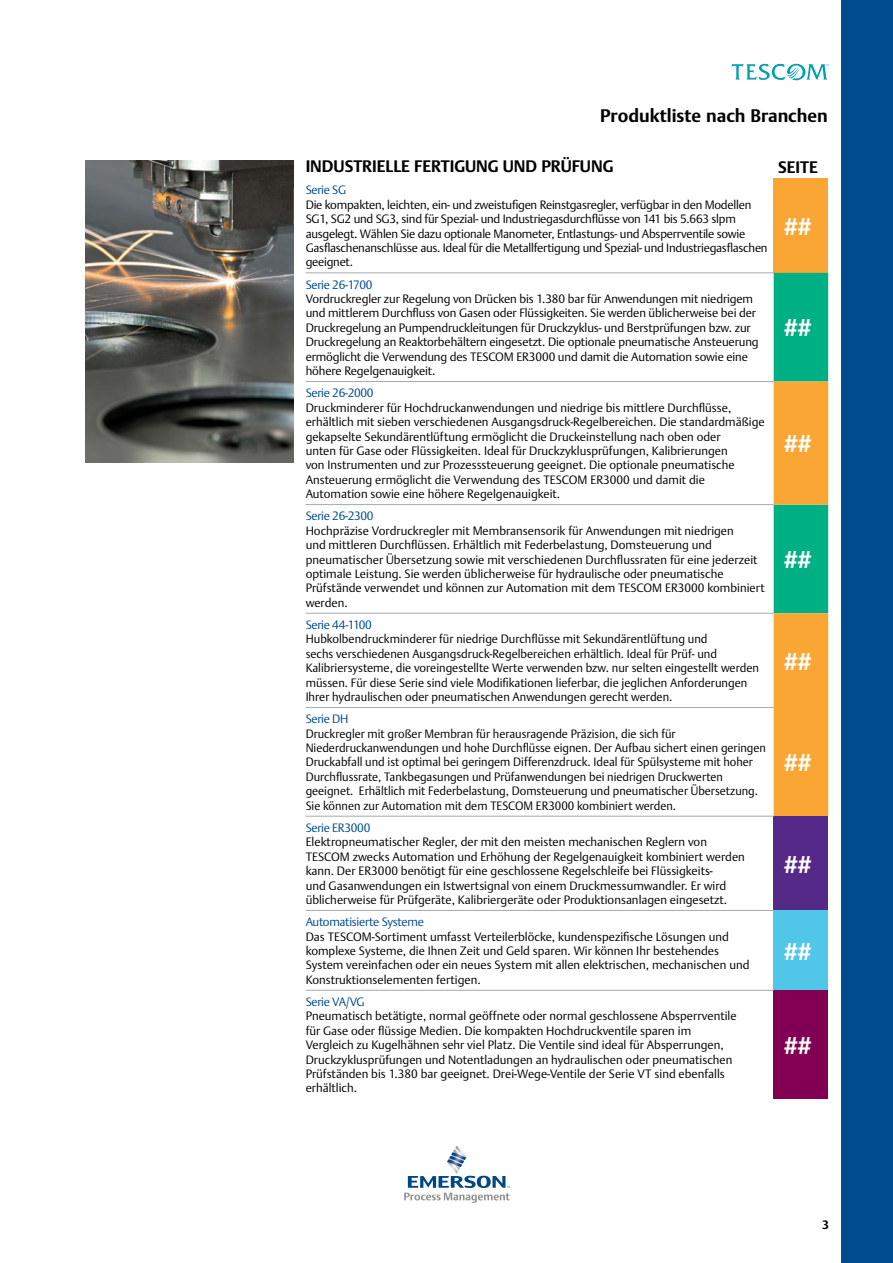
<style>
.page{position:relative;width:893px;height:1263px;background:#fff}
.page>*{position:absolute;margin:0;border:0;box-sizing:border-box;transform-origin:0 0}
.t1{font:700 24px "DTL Argo T";color:#fff}
.t2{font:700 18px "DTL Argo T";color:#000}
.t3{font:700 16.5px "DTL Argo T";color:#000}
.t4{font:300 12px/14.4px "DTL Argo T";color:#000}
.t5{font:300 12px/14.4px "DTL Argo T";letter-spacing:-.02em;color:#000}
.t6{font:300 12px "DTL Argo T";letter-spacing:-.025em;color:#004b8d}
.t7{font:700 12px "DTL Argo T";color:#000}
</style>
<div class="page">
<svg style="left:731px;top:64px;width:98px;height:16px"></svg>
<div style="left:842px;top:0;width:51px;height:1263px;background:#004b8d"></div>
<svg style="left:404px;top:1145px;width:106px;height:58px"></svg>
<div style="left:774px;top:179px;width:54px;height:94px;background:#faa634"></div>
<svg style="left:774px;top:273px;width:54px;height:543px;background:#96aa54"></svg>
<div style="left:774px;top:816px;width:54px;height:94px;background:#552988"></div>
<div style="left:774px;top:910px;width:54px;height:80px;background:#50c7e8"></div>
<div style="left:774px;top:990px;width:54px;height:109px;background:#820053"></div>
<hr style="left:306px;top:381px;width:468px;height:1px;background:#a7a9ac">
<hr style="left:306px;top:504px;width:468px;height:1px;background:#a7a9ac">
<hr style="left:306px;top:613px;width:468px;height:1px;background:#a7a9ac">
<hr style="left:306px;top:707px;width:468px;height:1px;background:#a7a9ac">
<hr style="left:306px;top:816px;width:468px;height:1px;background:#a7a9ac">
<hr style="left:306px;top:910px;width:468px;height:1px;background:#a7a9ac">
<hr style="left:306px;top:990px;width:468px;height:1px;background:#a7a9ac">
<hr style="left:306px;top:272px;width:468px;height:1px;background:#a7a9ac">
<img style="left:85px;top:160px;width:208px;height:302px">
<h2 class="t2" style="left:600px;top:105px;width:229px">Produktliste nach Branchen</h2>
<h3 class="t3" style="left:306px;top:156px;width:309px">INDUSTRIELLE FERTIGUNG UND PRÜFUNG</h3>
<h3 class="t3" style="left:778px;top:157px;width:41px">SEITE</h3>
<p class="t6" style="left:306px;top:183px;width:42px">Serie SG</p>
<p class="t5" style="left:306px;top:197px;width:463px">Die kompakten, leichten, ein- und zweistufigen Reinstgasregler, verfügbar in den Modellen SG1, SG2 und SG3, sind für Spezial- und Industriegasdurchflüsse von 141 bis 5.663 slpm ausgelegt. Wählen Sie dazu optionale Manometer, Entlastungs- und Absperrventile sowie Gasflaschenanschlüsse aus. Ideal für die Metallfertigung und Spezial- und Industriegasflaschen geeignet.</p>
<h1 class="t1" style="left:784px;top:212px;width:29px">##</h1>
<p class="t6" style="left:306px;top:277px;width:68px">Serie 26-1700</p>
<p class="t4" style="left:306px;top:291px;width:454px">Vordruckregler zur Regelung von Drücken bis 1.380 bar für Anwendungen mit niedrigem und mittlerem Durchfluss von Gasen oder Flüssigkeiten. Sie werden üblicherweise bei der Druckregelung an Pumpendruckleitungen für Druckzyklus- und Berstprüfungen bzw. zur Druckregelung an Reaktorbehältern eingesetzt. Die optionale pneumatische Ansteuerung ermöglicht die Verwendung des TESCOM ER3000 und damit die Automation sowie eine höhere Regelgenauigkeit.</p>
<p class="t6" style="left:306px;top:386px;width:69px">Serie 26-2000</p>
<p class="t4" style="left:306px;top:400px;width:461px">Druckminderer für Hochdruckanwendungen und niedrige bis mittlere Durchflüsse, erhältlich mit sieben verschiedenen Ausgangsdruck-Regelbereichen. Die standardmäßige gekapselte Sekundärentlüftung ermöglicht die Druckeinstellung nach oben oder<br>unten für Gase oder Flüssigkeiten. Ideal für Druckzyklusprüfungen, Kalibrierungen<br>von Instrumenten und zur Prozesssteuerung geeignet. Die optionale pneumatische Ansteuerung ermöglicht die Verwendung des TESCOM ER3000 und damit die Automation sowie eine höhere Regelgenauigkeit.</p>
<p class="t6" style="left:306px;top:509px;width:69px">Serie 26-2300</p>
<p class="t4" style="left:306px;top:523px;width:461px">Hochpräzise Vordruckregler mit Membransensorik für Anwendungen mit niedrigen<br>und mittleren Durchflüssen. Erhältlich mit Federbelastung, Domsteuerung und pneumatischer Übersetzung sowie mit verschiedenen Durchflussraten für eine jederzeit optimale Leistung. Sie werden üblicherweise für hydraulische oder pneumatische Prüfstände verwendet und können zur Automation mit dem TESCOM ER3000 kombiniert werden.</p>
<p class="t6" style="left:306px;top:618px;width:68px">Serie 44-1100</p>
<p class="t4" style="left:306px;top:632px;width:455px">Hubkolbendruckminderer für niedrige Durchflüsse mit Sekundärentlüftung und<br>sechs verschiedenen Ausgangsdruck-Regelbereichen erhältlich. Ideal für Prüf- und Kalibriersysteme, die voreingestellte Werte verwenden bzw. nur selten eingestellt werden müssen. Für diese Serie sind viele Modifikationen lieferbar, die jeglichen Anforderungen Ihrer hydraulischen oder pneumatischen Anwendungen gerecht werden.</p>
<p class="t6" style="left:306px;top:712px;width:44px">Serie DH</p>
<p class="t4" style="left:306px;top:726px;width:462px">Druckregler mit großer Membran für herausragende Präzision, die sich für Niederdruckanwendungen und hohe Durchflüsse eignen. Der Aufbau sichert einen geringen Druckabfall und ist optimal bei geringem Differenzdruck. Ideal für Spülsysteme mit hoher Durchflussrate, Tankbegasungen und Prüfanwendungen bei niedrigen Druckwerten geeignet. Erhältlich mit Federbelastung, Domsteuerung und pneumatischer Übersetzung.<br>Sie können zur Automation mit dem TESCOM ER3000 kombiniert werden.</p>
<p class="t6" style="left:306px;top:820px;width:66px">Serie ER3000</p>
<p class="t4" style="left:306px;top:835px;width:441px">Elektropneumatischer Regler, der mit den meisten mechanischen Reglern von TESCOM zwecks Automation und Erhöhung der Regelgenauigkeit kombiniert werden kann. Der ER3000 benötigt für eine geschlossene Regelschleife bei Flüssigkeits-<br>und Gasanwendungen ein Istwertsignal von einem Druckmessumwandler. Er wird üblicherweise für Prüfgeräte, Kalibriergeräte oder Produktionsanlagen eingesetzt.</p>
<h1 class="t1" style="left:784px;top:314px;width:29px">##</h1>
<h1 class="t1" style="left:784px;top:430px;width:29px">##</h1>
<h1 class="t1" style="left:784px;top:545px;width:29px">##</h1>
<h1 class="t1" style="left:784px;top:647px;width:29px">##</h1>
<h1 class="t1" style="left:784px;top:748px;width:29px">##</h1>
<h1 class="t1" style="left:784px;top:850px;width:29px">##</h1>
<p class="t6" style="left:306px;top:915px;width:120px">Automatisierte Systeme</p>
<p class="t4" style="left:306px;top:929px;width:445px">Das TESCOM-Sortiment umfasst Verteilerblöcke, kundenspezifische Lösungen und komplexe Systeme, die Ihnen Zeit und Geld sparen. Wir können Ihr bestehendes System vereinfachen oder ein neues System mit allen elektrischen, mechanischen und Konstruktionselementen fertigen.</p>
<h1 class="t1" style="left:784px;top:937px;width:29px">##</h1>
<p class="t6" style="left:306px;top:995px;width:61px">Serie VA/VG</p>
<p class="t4" style="left:306px;top:1009px;width:432px">Pneumatisch betätigte, normal geöffnete oder normal geschlossene Absperrventile für Gase oder flüssige Medien. Die kompakten Hochdruckventile sparen im Vergleich zu Kugelhähnen sehr viel Platz. Die Ventile sind ideal für Absperrungen, Druckzyklusprüfungen und Notentladungen an hydraulischen oder pneumatischen Prüfständen bis 1.380 bar geeignet. Drei-Wege-Ventile der Serie VT sind ebenfalls erhältlich.</p>
<h1 class="t1" style="left:784px;top:1031px;width:29px">##</h1>
<p class="t7" style="left:822px;top:1217px;width:8px">3</p>
</div>
